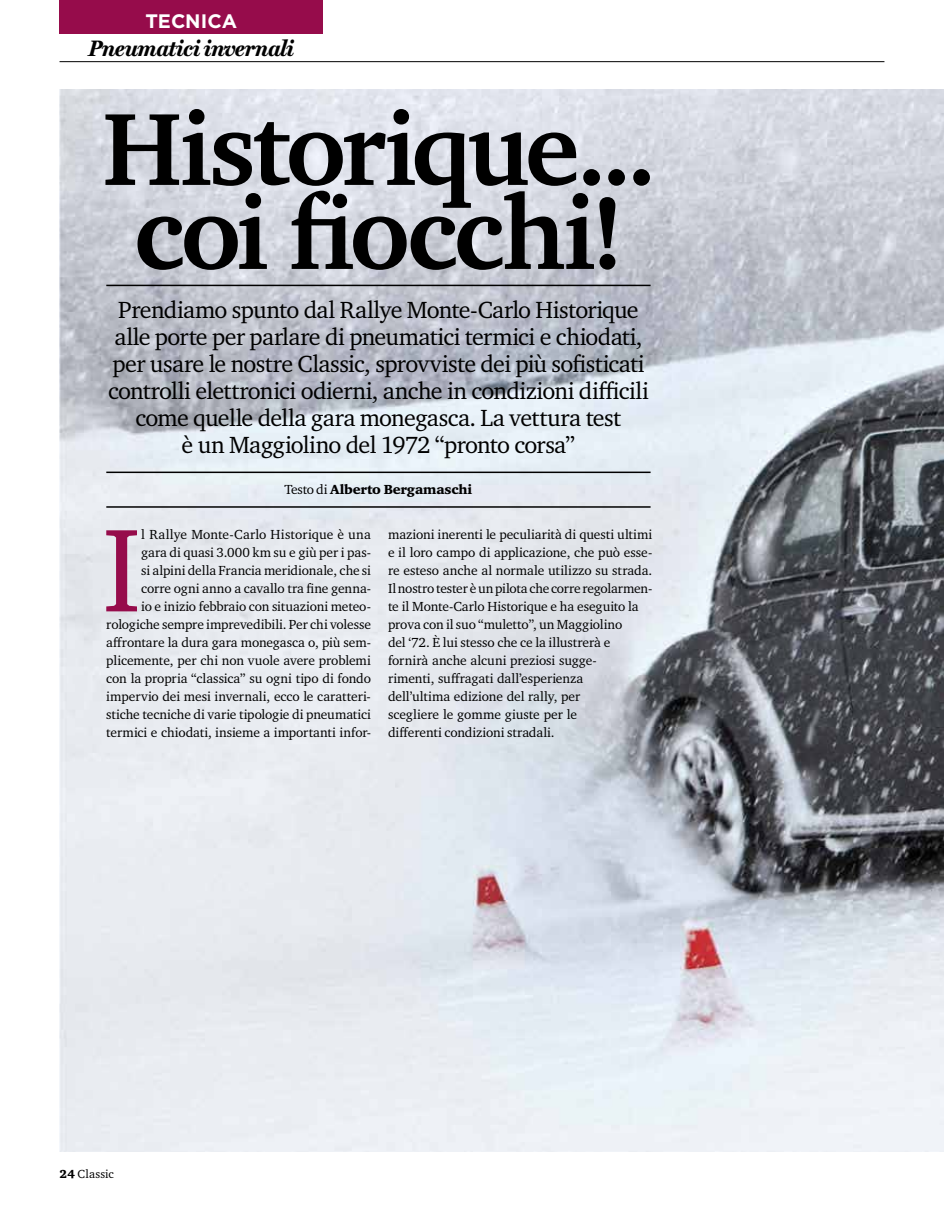
<style>
.page{position:relative;width:944px;height:1212px;background:#fff}
.page>*{position:absolute;margin:0;border:0;box-sizing:border-box;transform-origin:0 0}
.t1{font:120.75px "Charter ITC Std";color:#960c4b}
.t2{font:700 105px/84px "Charter ITC Std";letter-spacing:-.035em;color:#000}
.t3{font:24px/27px "Charter ITC Std";letter-spacing:-.025em;color:#000;text-align:center}
.t4{font:italic 700 22.5px "Miller Text";letter-spacing:-.03em;color:#000}
.t5{font:700 19.5px "Gotham";color:#fff}
.t6{font:13.5px/18px "Charter ITC Std";letter-spacing:-.005em;color:#000;text-align:right}
.t7{font:900 13.5px "Charter ITC Std";letter-spacing:-.015em;color:#000}
.t8{font:12px "Charter ITC Std";letter-spacing:.015em;color:#000}
.s1{font-weight:400}
.s2{font-weight:900}
</style>
<div class="page">
<hr style="left:60px;top:61px;width:824px;height:1px;background:#000">
<div style="left:60px;top:0;width:263px;height:34px;background:#960c4b"></div>
<img style="left:60px;top:89px;width:884px;height:1062px">
<hr style="left:106px;top:285px;width:545px;height:1px;background:#000">
<hr style="left:106px;top:472px;width:545px;height:1px;background:#000">
<hr style="left:106px;top:506px;width:545px;height:2px;background:#000">
<h3 class="t5" style="left:145px;top:9px;width:93px">TECNICA</h3>
<h3 class="t4" style="left:88px;top:35px;width:207px">Pneumatici invernali</h3>
<h2 class="t2" style="left:102px;top:106px;width:556px">Historique... coi fiocchi!</h2>
<p class="t3" style="left:108px;top:295px;width:542px">Prendiamo spunto dal Rallye Monte-Carlo Historique alle porte per parlare di pneumatici termici e chiodati, per usare le nostre Classic, sprovviste dei più sofisticati controlli elettronici odierni, anche in condizioni difficili come quelle della gara monegasca. La vettura test<br>è un Maggiolino del 1972 “pronto corsa”</p>
<p class="t7" style="left:284px;top:481px;width:189px"><span class="s1">Testo di</span> Alberto Bergamaschi</p>
<p class="t6" style="left:106px;top:525px;width:266px">l Rallye Monte-Carlo Historique è una<br>gara di quasi 3.000 km su e giù per i pas-<br>si alpini della Francia meridionale, che si<br>corre ogni anno a cavallo tra fine genna-<br>io e inizio febbraio con situazioni meteo&shy;rologiche sempre imprevedibili. Per chi volesse affrontare la dura gara monegasca o, più sem&shy;plicemente, per chi non vuole avere problemi con la propria “classica” su ogni tipo di fondo impervio dei mesi invernali, ecco le caratteri&shy;stiche tecniche di varie tipologie di pneumatici termici e chiodati, insieme a importanti infor-</p>
<p class="t6" style="left:388px;top:525px;width:266px;text-align:left">mazioni inerenti le peculiarità di questi ultimi e il loro campo di applicazione, che può esse&shy;re esteso anche al normale utilizzo su strada.<br>Il nostro tester è un pilota che corre regolarmen&shy;te il Monte-Carlo Historique e ha eseguito la prova con il suo “muletto”, un Maggiolino<br>del ‘72. È lui stesso che ce la illustrerà e fornirà anche alcuni preziosi sugge-<br>rimenti, suffragati dall’esperienza<br>dell’ultima edizione del rally, per<br>scegliere le gomme giuste per le<br>differenti condizioni stradali.</p>
<h1 class="t1" style="left:102px;top:495px;width:41px">I</h1>
<p class="t8" style="left:60px;top:1167px;width:56px"><span class="s2">24</span> Classic</p>
</div>
